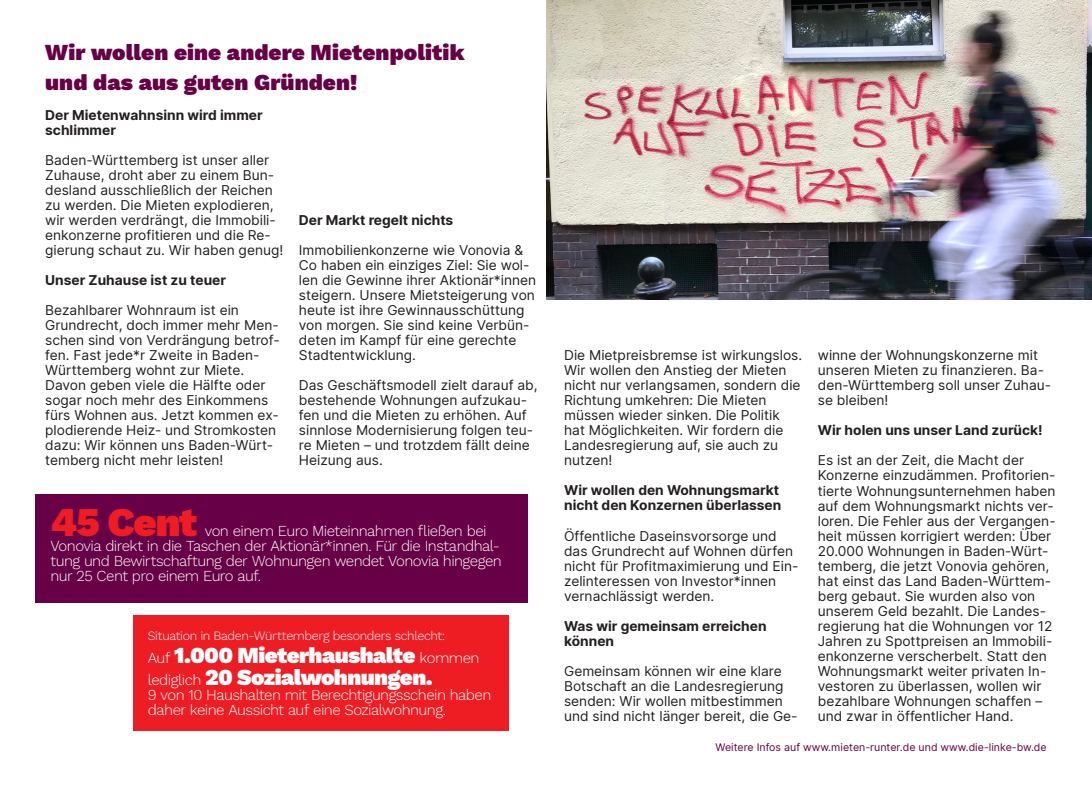
<style>
.page{position:relative;width:1092px;height:787px;background:#fff}
.page>*{position:absolute;margin:0;border:0;box-sizing:border-box;transform-origin:0 0}
.t1{font:900 40px "Work Sans";letter-spacing:-.025em;color:#ee1d23}
.t2{font:900 22.5px/22.5px "Work Sans";letter-spacing:-.025em;color:#fff}
.t3{font:900 22.5px/30px "Work Sans";letter-spacing:.005em;color:#670046}
.t4{font:300 15px/15px "Work Sans";letter-spacing:-.035em;color:#fff}
.t5{font:13.75px/15px "Inter";color:#231f20}
.t6{font:700 13.75px/15px "Inter";color:#231f20}
.t7{font:300 12.5px "Work Sans";letter-spacing:-.025em;color:#fff}
.t8{font:10.62px "Inter";color:#670046}
.s1{font-weight:300;font-size:15px}
</style>
<div class="page">
<img style="left:546px;top:0;width:545px;height:299px">
<div style="left:35px;top:494px;width:493px;height:109px;background:#670046"></div>
<div style="left:133px;top:615px;width:375px;height:115px;background:#ee1d23"></div>
<h2 class="t3" style="left:45px;top:37px;width:421px">Wir wollen eine andere Mietenpolitik und das aus guten Gründen!</h2>
<p class="t6" style="left:45px;top:107px;width:219px">Der Mietenwahnsinn wird immer schlimmer</p>
<p class="t5" style="left:45px;top:152px;width:239px">Baden-Württemberg ist unser aller Zuhause, droht aber zu einem Bun&shy;desland ausschließlich der Reichen zu werden. Die Mieten explodieren, wir werden verdrängt, die Immobili&shy;enkonzerne profitieren und die Re&shy;gierung schaut zu. Wir haben genug!</p>
<p class="t6" style="left:45px;top:272px;width:182px">Unser Zuhause ist zu teuer</p>
<p class="t5" style="left:45px;top:302px;width:236px">Bezahlbarer Wohnraum ist ein<br>Grundrecht, doch immer mehr Men&shy;schen sind von Verdrängung betrof&shy;fen. Fast jede*r Zweite in Baden-<br>Württemberg wohnt zur Miete.<br>Davon geben viele die Hälfte oder sogar noch mehr des Einkommens fürs Wohnen aus. Jetzt kommen ex&shy;plodierende Heiz- und Stromkosten dazu: Wir können uns Baden-Würt&shy;temberg nicht mehr leisten!</p>
<p class="t6" style="left:299px;top:212px;width:156px">Der Markt regelt nichts</p>
<p class="t5" style="left:299px;top:242px;width:239px">Immobilienkonzerne wie Vonovia &amp; Co haben ein einziges Ziel: Sie wol&shy;len die Gewinne ihrer Aktionär*innen steigern. Unsere Mietsteigerung von heute ist ihre Gewinnausschüttung von morgen. Sie sind keine Verbün&shy;deten im Kampf für eine gerechte Stadtentwicklung.</p>
<p class="t5" style="left:299px;top:377px;width:240px">Das Geschäftsmodell zielt darauf ab, bestehende Wohnungen aufzukau&shy;fen und die Mieten zu erhöhen. Auf sinnlose Modernisierung folgen teu&shy;re Mieten – und trotzdem fällt deine<br>Heizung aus.</p>
<h1 class="t1" style="left:50px;top:491px;width:148px">45 Cent</h1>
<p class="t4" style="left:50px;top:523px;width:453px;text-indent:154px">von einem Euro Mieteinnahmen fließen bei Vonovia direkt in die Taschen der Aktionär*innen. Für die Instandhal&shy;tung und Bewirtschaftung der Wohnungen wendet Vonovia hingegen nur 25 Cent pro einem Euro auf.</p>
<p class="t7" style="left:148px;top:627px;width:299px">Situation in Baden-Württemberg besonders schlecht:</p>
<h2 class="t2" style="left:148px;top:643px;width:333px"><span class="s1">Auf</span> 1.000 Mieterhaushalte <span class="s1">kommen lediglich</span> 20 Sozialwohnungen.</h2>
<p class="t4" style="left:148px;top:687px;width:345px">9 von 10 Haushalten mit Berechtigungsschein haben daher keine Aussicht auf eine Sozialwohnung.</p>
<p class="t5" style="left:564px;top:347px;width:240px">Die Mietpreisbremse ist wirkungslos.<br>Wir wollen den Anstieg der Mieten nicht nur verlangsamen, sondern die<br>Richtung umkehren: Die Mieten müssen wieder sinken. Die Politik hat Möglichkeiten. Wir fordern die<br>Landesregierung auf, sie auch zu nutzen!</p>
<p class="t6" style="left:564px;top:482px;width:219px">Wir wollen den Wohnungsmarkt nicht den Konzernen überlassen</p>
<p class="t5" style="left:564px;top:527px;width:236px">Öffentliche Daseinsvorsorge und das Grundrecht auf Wohnen dürfen nicht für Profitmaximierung und Ein&shy;zelinteressen von Investor*innen vernachlässigt werden.</p>
<p class="t6" style="left:564px;top:617px;width:204px">Was wir gemeinsam erreichen können</p>
<p class="t5" style="left:564px;top:662px;width:235px">Gemeinsam können wir eine klare Botschaft an die Landesregierung senden: Wir wollen mitbestimmen und sind nicht länger bereit, die Ge-</p>
<p class="t5" style="left:817px;top:347px;width:235px">winne der Wohnungskonzerne mit unseren Mieten zu finanzieren. Ba&shy;den-Württemberg soll unser Zuhau&shy;se bleiben!</p>
<p class="t6" style="left:817px;top:422px;width:226px">Wir holen uns unser Land zurück!</p>
<p class="t5" style="left:817px;top:452px;width:239px">Es ist an der Zeit, die Macht der Konzerne einzudämmen. Profitorien&shy;tierte Wohnungsunternehmen haben auf dem Wohnungsmarkt nichts ver&shy;loren. Die Fehler aus der Vergangen&shy;heit müssen korrigiert werden: Über 20.000 Wohnungen in Baden-Würt&shy;temberg, die jetzt Vonovia gehören, hat einst das Land Baden-Württem&shy;berg gebaut. Sie wurden also von unserem Geld bezahlt. Die Landes&shy;regierung hat die Wohnungen vor 12<br>Jahren zu Spottpreisen an Immobili&shy;enkonzerne verscherbelt. Statt den Wohnungsmarkt weiter privaten In&shy;vestoren zu überlassen, wollen wir bezahlbare Wohnungen schaffen – und zwar in öffentlicher Hand.</p>
<p class="t8" style="left:715px;top:739px;width:333px">Weitere Infos auf www.mieten-runter.de und www.die-linke-bw.de</p>
</div>
